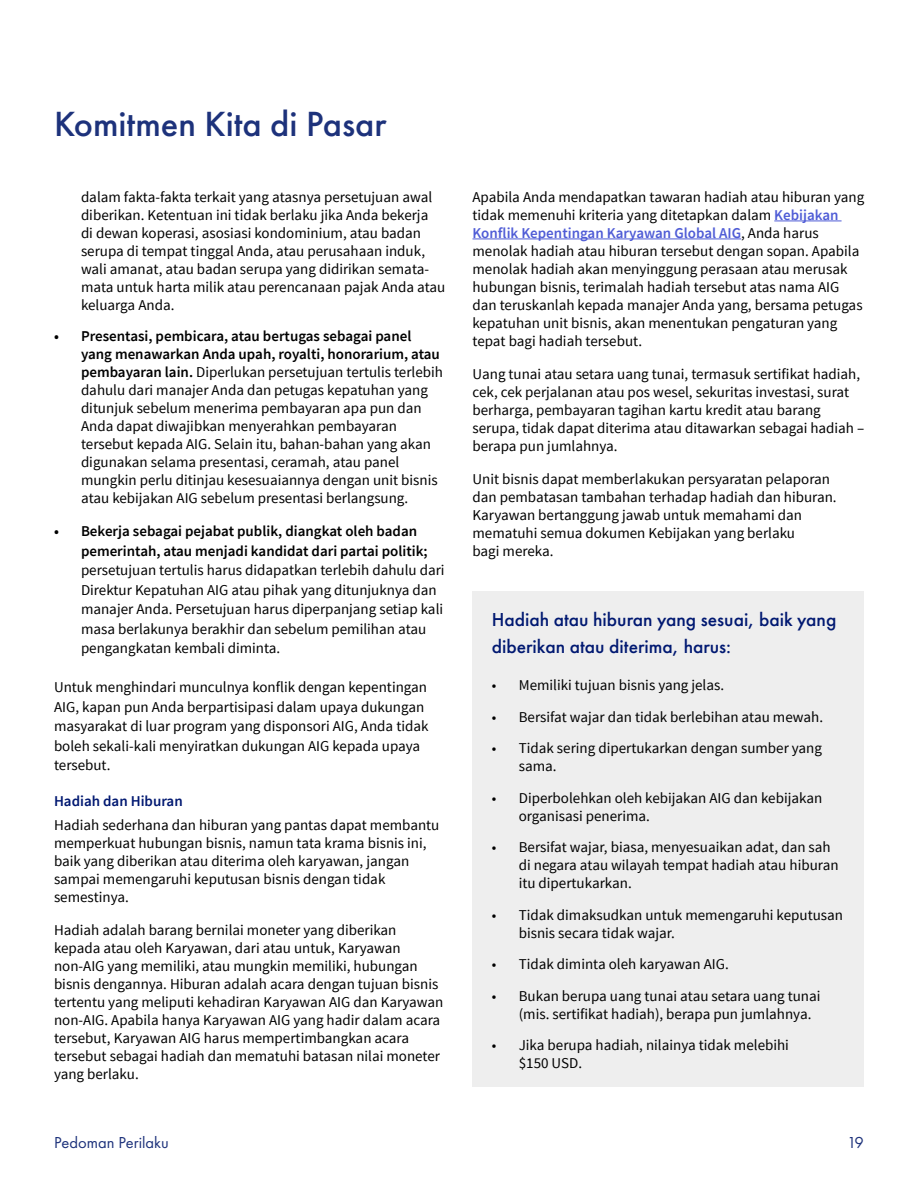
<style>
.page{position:relative;width:918px;height:1188px;background:#fff}
.page>*{position:absolute;margin:0;border:0;box-sizing:border-box;transform-origin:0 0}
.t1{font:500 36.3px "Futura PT";color:#1d327b}
.H2_Our_Commitments_b{font:500 19.5px/27px "Futura PT";color:#001871}
.t2{font:16.5px "Futura PT";color:#1d327b}
.Sub_Bulllets_10_13{font:15px/18px "Source Sans Pro";color:#000}
.H3_subheads{font:600 15px "Source Sans Pro";color:#001871}
.s1{font-weight:600}
.s2{font-weight:600;color:#4f5cd6}
</style>
<div class="page">
<hr style="left:774px;top:221px;width:68px;height:1px;background:#4f5cd6">
<hr style="left:472px;top:239px;width:269px;height:1px;background:#4f5cd6">
<div style="left:472px;top:592px;width:392px;height:495px;background:#eee"></div>
<h1 class="t1" style="left:54px;top:102px;width:334px">Komitmen Kita di Pasar</h1>
<p class="Sub_Bulllets_10_13" style="left:81px;top:188px;width:366px">dalam fakta-fakta terkait yang atasnya persetujuan awal diberikan. Ketentuan ini tidak berlaku jika Anda bekerja<br>di dewan koperasi, asosiasi kondominium, atau badan serupa di tempat tinggal Anda, atau perusahaan induk, wali amanat, atau badan serupa yang didirikan semata&shy;mata untuk harta milik atau perencanaan pajak Anda atau keluarga Anda.</p>
<p class="Sub_Bulllets_10_13" style="left:81px;top:328px;width:364px;text-indent:-27px"><span class="s1">• Presentasi, pembicara, atau bertugas sebagai panel yang menawarkan Anda upah, royalti, honorarium, atau pembayaran lain.</span> Diperlukan persetujuan tertulis terlebih dahulu dari manajer Anda dan petugas kepatuhan yang ditunjuk sebelum menerima pembayaran apa pun dan Anda dapat diwajibkan menyerahkan pembayaran tersebut kepada AIG. Selain itu, bahan-bahan yang akan digunakan selama presentasi, ceramah, atau panel mungkin perlu ditinjau kesesuaiannya dengan unit bisnis atau kebijakan AIG sebelum presentasi berlangsung.</p>
<p class="Sub_Bulllets_10_13" style="left:81px;top:522px;width:365px;line-height:19.5px;text-indent:-27px"><span class="s1">• Bekerja sebagai pejabat publik, diangkat oleh badan pemerintah, atau menjadi kandidat dari partai politik; </span>persetujuan tertulis harus didapatkan terlebih dahulu dari Direktur Kepatuhan AIG atau pihak yang ditunjuknya dan manajer Anda. Persetujuan harus diperpanjang setiap kali masa berlakunya berakhir dan sebelum pemilihan atau pengangkatan kembali diminta.</p>
<p class="Sub_Bulllets_10_13" style="left:54px;top:678px;width:376px;line-height:19.5px">Untuk menghindari munculnya konflik dengan kepentingan AIG, kapan pun Anda berpartisipasi dalam upaya dukungan masyarakat di luar program yang disponsori AIG, Anda tidak boleh sekali-kali menyiratkan dukungan AIG kepada upaya tersebut.</p>
<h3 class="H3_subheads" style="left:54px;top:791px;width:130px">Hadiah dan Hiburan</h3>
<p class="Sub_Bulllets_10_13" style="left:54px;top:817px;width:387px">Hadiah sederhana dan hiburan yang pantas dapat membantu memperkuat hubungan bisnis, namun tata krama bisnis ini, baik yang diberikan atau diterima oleh karyawan, jangan sampai memengaruhi keputusan bisnis dengan tidak semestinya.</p>
<p class="Sub_Bulllets_10_13" style="left:54px;top:922px;width:391px">Hadiah adalah barang bernilai moneter yang diberikan kepada atau oleh Karyawan, dari atau untuk, Karyawan non-AIG yang memiliki, atau mungkin memiliki, hubungan bisnis dengannya. Hiburan adalah acara dengan tujuan bisnis tertentu yang meliputi kehadiran Karyawan AIG dan Karyawan non-AIG. Apabila hanya Karyawan AIG yang hadir dalam acara tersebut, Karyawan AIG harus mempertimbangkan acara tersebut sebagai hadiah dan mematuhi batasan nilai moneter yang berlaku.</p>
<p class="Sub_Bulllets_10_13" style="left:472px;top:188px;width:393px">Apabila Anda mendapatkan tawaran hadiah atau hiburan yang tidak memenuhi kriteria yang ditetapkan dalam <span class="s2">Kebijakan Konflik Kepentingan Karyawan Global AIG</span>, Anda harus menolak hadiah atau hiburan tersebut dengan sopan. Apabila menolak hadiah akan menyinggung perasaan atau merusak hubungan bisnis, terimalah hadiah tersebut atas nama AIG dan teruskanlah kepada manajer Anda yang, bersama petugas kepatuhan unit bisnis, akan menentukan pengaturan yang tepat bagi hadiah tersebut.</p>
<p class="Sub_Bulllets_10_13" style="left:472px;top:365px;width:393px">Uang tunai atau setara uang tunai, termasuk sertifikat hadiah, cek, cek perjalanan atau pos wesel, sekuritas investasi, surat berharga, pembayaran tagihan kartu kredit atau barang serupa, tidak dapat diterima atau ditawarkan sebagai hadiah – berapa pun jumlahnya.</p>
<p class="Sub_Bulllets_10_13" style="left:472px;top:470px;width:366px">Unit bisnis dapat memberlakukan persyaratan pelaporan dan pembatasan tambahan terhadap hadiah dan hiburan.<br>Karyawan bertanggung jawab untuk memahami dan mematuhi semua dokumen Kebijakan yang berlaku<br>bagi mereka.</p>
<h2 class="H2_Our_Commitments_b" style="left:492px;top:606px;width:346px">Hadiah atau hiburan yang sesuai, baik yang diberikan atau diterima, harus:</h2>
<p class="Sub_Bulllets_10_13" style="left:492px;top:676px;width:234px">• Memiliki tujuan bisnis yang jelas.</p>
<p class="Sub_Bulllets_10_13" style="left:492px;top:708px;width:333px">• Bersifat wajar dan tidak berlebihan atau mewah.</p>
<p class="Sub_Bulllets_10_13" style="left:519px;top:739px;width:305px;text-indent:-27px">• Tidak sering dipertukarkan dengan sumber yang sama.</p>
<p class="Sub_Bulllets_10_13" style="left:519px;top:789px;width:305px;text-indent:-27px">• Diperbolehkan oleh kebijakan AIG dan kebijakan organisasi penerima.</p>
<p class="Sub_Bulllets_10_13" style="left:519px;top:838px;width:321px;text-indent:-27px">• Bersifat wajar, biasa, menyesuaikan adat, dan sah di negara atau wilayah tempat hadiah atau hiburan itu dipertukarkan.</p>
<p class="Sub_Bulllets_10_13" style="left:519px;top:906px;width:326px;text-indent:-27px">• Tidak dimaksudkan untuk memengaruhi keputusan bisnis secara tidak wajar.</p>
<p class="Sub_Bulllets_10_13" style="left:492px;top:955px;width:239px">• Tidak diminta oleh karyawan AIG.</p>
<p class="Sub_Bulllets_10_13" style="left:519px;top:987px;width:303px;text-indent:-27px">• Bukan berupa uang tunai atau setara uang tunai (mis. sertifikat hadiah), berapa pun jumlahnya.</p>
<p class="Sub_Bulllets_10_13" style="left:519px;top:1036px;width:272px;text-indent:-27px">• Jika berupa hadiah, nilainya tidak melebihi $150 USD.</p>
<p class="t2" style="left:54px;top:1133px;width:116px">Pedoman Perilaku</p>
<p class="t2" style="left:847px;top:1133px;width:18px">19</p>
</div>
